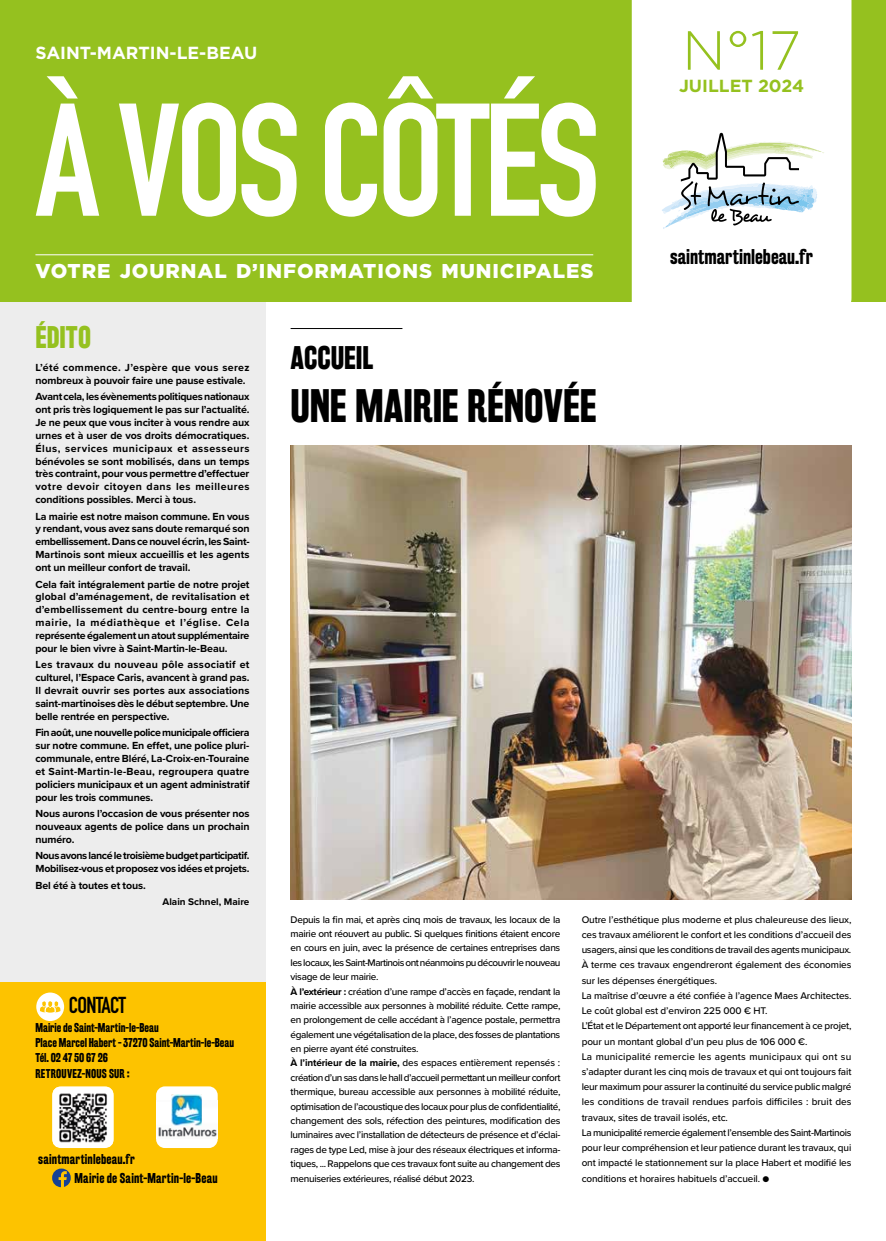
<style>
.page{position:relative;width:886px;height:1241px;background:#fff}
.page>*{position:absolute;margin:0;border:0;box-sizing:border-box;transform-origin:0 0}
.t1{font:700 157.5px "DIN Condensed";letter-spacing:-.035em;color:#fff}
.t2{font:300 55px "Gotham";color:#95c11f}
.t3{font:700 41.25px "Rakesly Rg";letter-spacing:-.005em;color:#000}
.t4{font:700 28.75px "Rakesly Rg";letter-spacing:-.005em;color:#000}
.t5{font:700 27.5px "Rakesly Rg";color:#95c11f}
.t6{font:700 22.75px "DIN Condensed";letter-spacing:-.03em;color:#000}
.t7{font:900 20px "Gotham";letter-spacing:.045em;color:#fff}
.t8{font:700 18.75px "Rakesly Rg";color:#000}
.t9{font:700 17.5px "Gotham";color:#fff}
.t10{font:700 17.5px "Gotham";color:#95c11f}
.t11{font:700 12.5px "Rakesly Rg";letter-spacing:.015em;color:#000}
.t12{font:700 11.25px/15px "Rakesly Rg";color:#000}
.t13{font:700 10.62px/12.9px "Proxima Nova";letter-spacing:-.01em;color:#000;text-align:justify}
.t14{font:700 10.62px/12.9px "Proxima Nova";letter-spacing:-.03em;color:#000}
.t15{font:500 10px/14.4px "Proxima Nova";letter-spacing:-.03em;color:#000}
.t16{font:500 10px/15.2px "Proxima Nova";letter-spacing:-.01em;color:#000}
.t17{font:700 10px "Proxima Nova";color:#000}
.s1{font-weight:700}
</style>
<div class="page">
<div style="left:0;top:130px;width:266px;height:1110px;background:#ededed"></div>
<div style="left:0;top:0;width:886px;height:301px;background:#95c11f"></div>
<div style="left:632px;top:0;width:219px;height:301px;background:#fff"></div>
<svg style="left:648px;top:90px;width:187px;height:187px;background:#eef1f1"></svg>
<hr style="left:35px;top:254px;width:558px;height:1px;background:#fff">
<div style="left:0;top:982px;width:266px;height:258px;background:#fdc300"></div>
<div style="left:36px;top:992px;width:28px;height:28px;background:#fff;border-radius:50%"></div>
<svg style="left:40px;top:1001px;width:21px;height:11px"></svg>
<svg style="left:52px;top:1168px;width:19px;height:18px"></svg>
<svg style="left:52px;top:1086px;width:62px;height:61px"></svg>
<img style="left:53px;top:1087px;width:60px;height:59px">
<div style="left:156px;top:1086px;width:62px;height:61px;background:#fff;border-radius:9px"></div>
<img style="left:156px;top:1099px;width:62px;height:38px">
<hr style="left:291px;top:328px;width:111px;height:1px;background:#000">
<img style="left:291px;top:445px;width:560px;height:454px">
<img style="left:172px;top:1094px;width:30px;height:31px">
<h3 class="t9" style="left:35px;top:41px;width:223px">SAINT-MARTIN-LE-BEAU</h3>
<h1 class="t1" style="left:35px;top:54px;width:566px">À VOS CÔTÉS</h1>
<h3 class="t7" style="left:35px;top:257px;width:559px">VOTRE JOURNAL D’INFORMATIONS MUNICIPALES</h3>
<h3 class="t5" style="left:35px;top:321px;width:57px">ÉDITO</h3>
<p class="t13" style="left:35px;top:360px;width:216px">L’été commence. J’espère que vous serez nombreux à pouvoir faire une pause estivale.</p>
<p class="t13" style="left:35px;top:390px;width:216px">Avant cela, les évènements politiques nationaux ont pris très logiquement le pas sur l’actualité.<br>Je ne peux que vous inciter à vous rendre aux urnes et à user de vos droits démocratiques.<br>Élus, services municipaux et assesseurs bénévoles se sont mobilisés, dans un temps très contraint, pour vous permettre d’effectuer votre devoir citoyen dans les meilleures conditions possibles. Merci à tous.</p>
<p class="t13" style="left:35px;top:509px;width:216px">La mairie est notre maison commune. En vous y rendant, vous avez sans doute remarqué son embellissement. Dans ce nouvel écrin, les Saint-Martinois sont mieux accueillis et les agents ont un meilleur confort de travail.</p>
<p class="t13" style="left:35px;top:577px;width:216px">Cela fait intégralement partie de notre projet global d’aménagement, de revitalisation et d’embellissement du centre-bourg entre la mairie, la médiathèque et l’église. Cela représente également un atout supplémentaire pour le bien vivre à Saint-Martin-le-Beau.</p>
<p class="t13" style="left:35px;top:658px;width:216px">Les travaux du nouveau pôle associatif et culturel, l’Espace Caris, avancent à grand pas.<br>Il devrait ouvrir ses portes aux associations saint-martinoises dès le début septembre. Une belle rentrée en perspective.</p>
<p class="t13" style="left:35px;top:726px;width:216px">Fin août, une nouvelle police municipale officiera sur notre commune. En effet, une police pluri&shy;communale, entre Bléré, La-Croix-en-Touraine et Saint-Martin-le-Beau, regroupera quatre policiers municipaux et un agent administratif pour les trois communes.</p>
<p class="t13" style="left:35px;top:806px;width:216px">Nous aurons l’occasion de vous présenter nos nouveaux agents de police dans un prochain numéro.</p>
<p class="t14" style="left:35px;top:849px;width:216px">Nous avons lancé le troisième budget participatif.<br>Mobilisez-vous et proposez vos idées et projets.</p>
<p class="t13" style="left:35px;top:878px;width:112px">Bel été à toutes et tous.</p>
<p class="t17" style="left:162px;top:894px;width:88px">Alain Schnel, Maire</p>
<h3 class="t4" style="left:291px;top:340px;width:84px">ACCUEIL</h3>
<h3 class="t3" style="left:291px;top:381px;width:308px">UNE MAIRIE RÉNOVÉE</h3>
<h2 class="t2" style="left:682px;top:20px;width:120px">N°17</h2>
<h3 class="t10" style="left:679px;top:74px;width:127px">JUILLET 2024</h3>
<h3 class="t8" style="left:670px;top:245px;width:144px">saintmartinlebeau.fr</h3>
<h3 class="t6" style="left:69px;top:989px;width:59px">CONTACT</h3>
<p class="t12" style="left:35px;top:1020px;width:200px">Mairie de Saint-Martin-le-Beau<br>Place Marcel Habert - 37270 Saint-Martin-le-Beau<br>Tél. 02 47 50 67 26</p>
<p class="t12" style="left:35px;top:1065px;width:96px">RETROUVEZ-NOUS SUR :</p>
<p class="t11" style="left:38px;top:1150px;width:98px">saintmartinlebeau.fr</p>
<p class="t11" style="left:75px;top:1170px;width:145px">Mairie de Saint-Martin-le-Beau</p>
<p class="t15" style="left:291px;top:911px;width:271px">Depuis la fin mai, et après cinq mois de travaux, les locaux de la mairie ont réouvert au public. Si quelques finitions étaient encore en cours en juin, avec la présence de certaines entreprises dans les locaux, les Saint-Martinois ont néanmoins pu découvrir le nouveau visage de leur mairie.<br><span class="s1">À l’extérieur :</span> création d’une rampe d’accès en façade, rendant la mairie accessible aux personnes à mobilité réduite. Cette rampe, en prolongement de celle accédant à l’agence postale, permettra également une végétalisation de la place, des fosses de plantations en pierre ayant été construites.<br><span class="s1">À l’intérieur de la mairie,</span> des espaces entièrement repensés : création d’un sas dans le hall d’accueil permettant un meilleur confort thermique, bureau accessible aux personnes à mobilité réduite, optimisation de l’acoustique des locaux pour plus de confidentialité, changement des sols, réfection des peintures, modification des luminaires avec l’installation de détecteurs de présence et d’éclai&shy;rages de type Led, mise à jour des réseaux électriques et informa&shy;tiques, ... Rappelons que ces travaux font suite au changement des menuiseries extérieures, réalisé début 2023.</p>
<p class="t16" style="left:582px;top:911px;width:271px">Outre l’esthétique plus moderne et plus chaleureuse des lieux, ces travaux améliorent le confort et les conditions d’accueil des usagers, ainsi que les conditions de travail des agents municipaux.<br>À terme ces travaux engendreront également des économies sur les dépenses énergétiques.<br>La maîtrise d’œuvre a été confiée à l’agence Maes Architectes.<br>Le coût global est d’environ 225 000 € HT.<br>L’État et le Département ont apporté leur financement à ce projet, pour un montant global d’un peu plus de 106 000 €.<br>La municipalité remercie les agents municipaux qui ont su s’adapter durant les cinq mois de travaux et qui ont toujours fait leur maximum pour assurer la continuité du service public malgré les conditions de travail rendues parfois difficiles : bruit des travaux, sites de travail isolés, etc.<br>La municipalité remercie également l’ensemble des Saint-Martinois pour leur compréhension et leur patience durant les travaux, qui ont impacté le stationnement sur la place Habert et modifié les conditions et horaires habituels d’accueil. ●</p>
</div>
